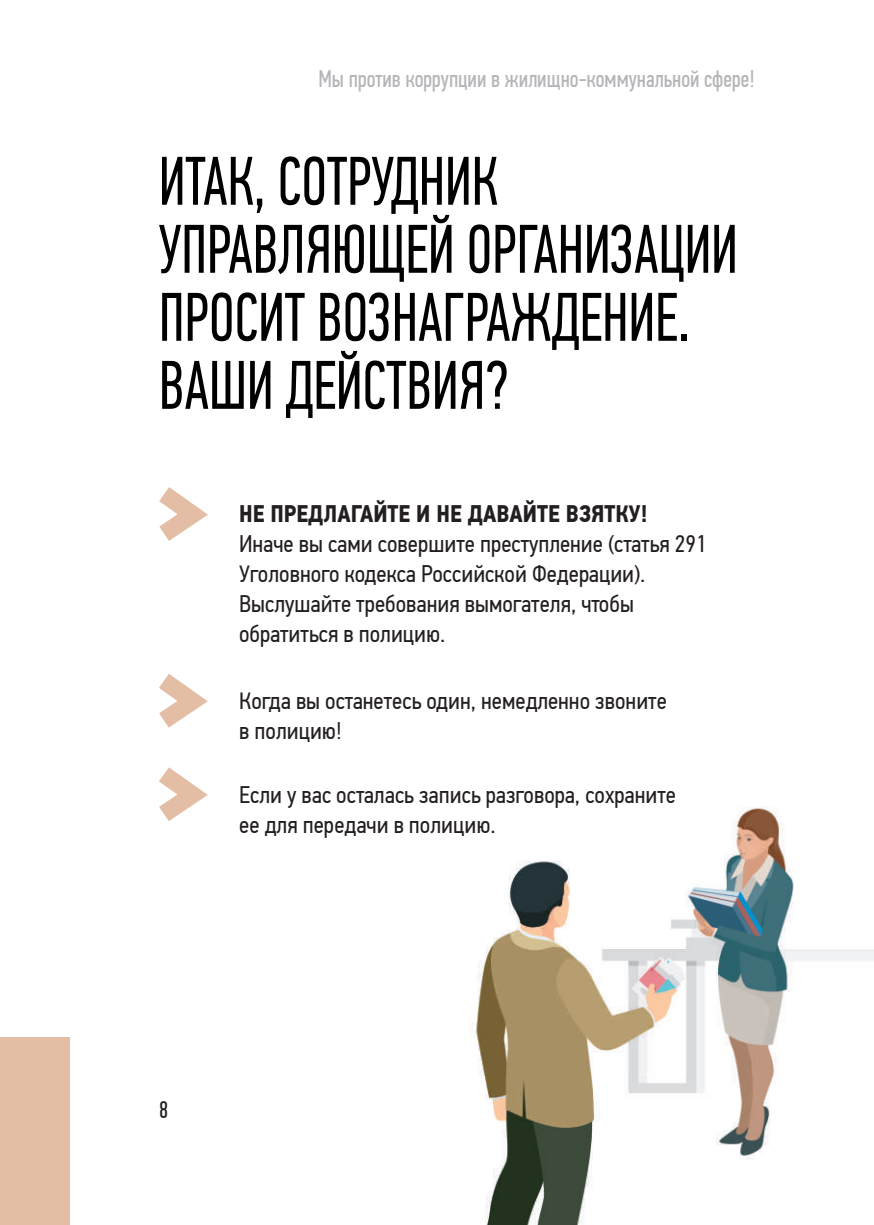
<style>
.page{position:relative;width:874px;height:1225px;background:#fff}
.page>*{position:absolute;margin:0;border:0;box-sizing:border-box;transform-origin:0 0}
.t1{font:68.8px/68px "PF Din Text Comp Pro";color:#000001;scale:.9 1}
.t2{font:24px/30px "PF Din Text Cond Pro";color:#231f20}
.t3{font:24px "PF Din Text Comp Pro";color:#b4b5b8}
.t4{font:700 24px "PF Din Text Cond Pro";color:#231f20}
.t5{font:24px "PF Din Text Comp Pro";color:#231f20}
</style>
<div class="page">
<img style="left:69px;top:807px;width:804px;height:417px">
<div style="left:0;top:1037px;width:69px;height:188px;background:#e3bea5"></div>
<svg style="left:159px;top:487px;width:49px;height:54px"></svg>
<svg style="left:159px;top:674px;width:49px;height:54px"></svg>
<svg style="left:140px;top:767px;width:83px;height:71px"></svg>
<p class="t3" style="left:318px;top:66px;width:437px">Мы против коррупции в жилищно-коммунальной сфере!</p>
<h1 class="t1" style="left:159px;top:148px;width:644px">ИТАК, СОТРУДНИК<br>УПРАВЛЯЮЩЕЙ ОРГАНИЗАЦИИ<br>ПРОСИТ ВОЗНАГРАЖДЕНИЕ.<br>ВАШИ ДЕЙСТВИЯ?</h1>
<p class="t4" style="left:239px;top:499px;width:410px">НЕ ПРЕДЛАГАЙТЕ И НЕ ДАВАЙТЕ ВЗЯТКУ!</p>
<p class="t2" style="left:239px;top:529px;width:469px">Иначе вы сами совершите преступление (статья 291<br>Уголовного кодекса Российской Федерации).<br>Выслушайте требования вымогателя, чтобы обратиться в полицию.</p>
<p class="t2" style="left:239px;top:685px;width:429px">Когда вы останетесь один, немедленно звоните в полицию!</p>
<p class="t2" style="left:239px;top:779px;width:438px">Если у вас осталась запись разговора, сохраните ее для передачи в полицию.</p>
<p class="t5" style="left:159px;top:1096px;width:11px">8</p>
</div>
